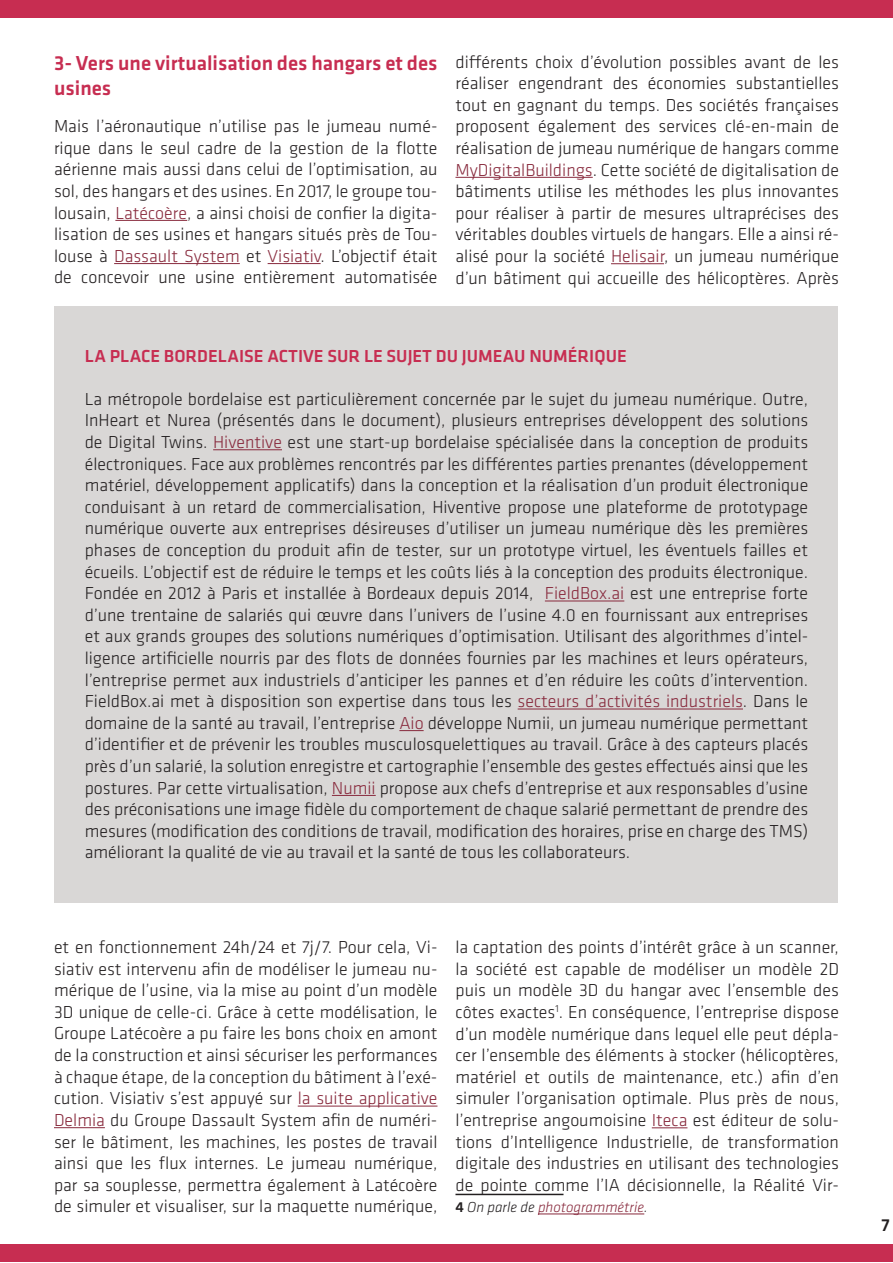
<style>
.page{position:relative;width:893px;height:1263px;background:#fff}
.page>*{position:absolute;margin:0;border:0;box-sizing:border-box;transform-origin:0 0}
.t1{font:500 21px/25.2px "Klavika";color:#c72d51}
.t2{font:300 18px/21.6px "Klavika";color:#231f20;text-align:justify}
.t3{font:500 18px "Klavika";color:#c72d51}
.t4{font:500 18px "Klavika";color:#231f20}
.t5{font:italic 300 15px "Klavika";color:#882a3d}
.s1{color:#882a3d}
.s2{font-weight:500;font-style:normal;color:#231f20}
.s3{color:#231f20}
</style>
<div class="page">
<div style="left:0;top:1244px;width:893px;height:18px;background:#c72d51"></div>
<div style="left:0;top:0;width:892px;height:18px;background:#c72d51"></div>
<hr style="left:455px;top:177px;width:138px;height:1px;background:#882a3d">
<hr style="left:611px;top:263px;width:53px;height:1px;background:#882a3d">
<hr style="left:652px;top:1127px;width:35px;height:1px;background:#882a3d">
<hr style="left:455px;top:1194px;width:108px;height:1px;background:#231f20">
<hr style="left:538px;top:1213px;width:106px;height:1px;background:#882a3d">
<hr style="left:115px;top:220px;width:72px;height:1px;background:#882a3d">
<hr style="left:114px;top:263px;width:126px;height:1px;background:#882a3d">
<hr style="left:268px;top:263px;width:53px;height:1px;background:#882a3d">
<hr style="left:298px;top:1106px;width:139px;height:1px;background:#882a3d">
<hr style="left:54px;top:1127px;width:51px;height:1px;background:#882a3d">
<div style="left:54px;top:306px;width:783px;height:596px;background:#d9d7d6"></div>
<hr style="left:213px;top:449px;width:69px;height:1px;background:#882a3d">
<hr style="left:545px;top:600px;width:79px;height:1px;background:#882a3d">
<hr style="left:518px;top:708px;width:225px;height:1px;background:#882a3d">
<svg style="left:399px;top:730px;width:25px;height:1px"></svg>
<hr style="left:332px;top:795px;width:44px;height:1px;background:#882a3d">
<p class="t1" style="left:54px;top:50px;width:385px">3- Vers une virtualisation des hangars et des usines</p>
<p class="t2" style="left:54px;top:115px;width:385px">Mais l’aéronautique n’utilise pas le jumeau numé&shy;rique dans le seul cadre de la gestion de la flotte aérienne mais aussi dans celui de l’optimisation, au sol, des hangars et des usines. En 2017, le groupe tou&shy;lousain, <span class="s1">Latécoère</span>, a ainsi choisi de confier la digita&shy;lisation de ses usines et hangars situés près de Tou&shy;louse à <span class="s1">Dassault System</span> et <span class="s1">Visiativ</span>. L’objectif était de concevoir une usine entièrement automatisée</p>
<p class="t2" style="left:455px;top:51px;width:385px">différents choix d’évolution possibles avant de les réaliser engendrant des économies substantielles tout en gagnant du temps. Des sociétés françaises proposent également des services clé-en-main de réalisation de jumeau numérique de hangars comme <span class="s1">MyDigitalBuildings</span>. Cette société de digitalisation de bâtiments utilise les méthodes les plus innovantes pour réaliser à partir de mesures ultraprécises des véritables doubles virtuels de hangars. Elle a ainsi ré&shy;alisé pour la société <span class="s1">Helisair</span>, un jumeau numérique d’un bâtiment qui accueille des hélicoptères. Après</p>
<p class="t3" style="left:85px;top:343px;width:543px">LA PLACE BORDELAISE ACTIVE SUR LE SUJET DU JUMEAU NUMÉRIQUE</p>
<p class="t2" style="left:85px;top:388px;width:725px">La métropole bordelaise est particulièrement concernée par le sujet du jumeau numérique. Outre, InHeart et Nurea (présentés dans le document), plusieurs entreprises développent des solutions de Digital Twins. <span class="s1">Hiventive</span> est une start-up bordelaise spécialisée dans la conception de produits électroniques. Face aux problèmes rencontrés par les différentes parties prenantes (développement matériel, développement applicatifs) dans la conception et la réalisation d’un produit électronique conduisant à un retard de commercialisation, Hiventive propose une plateforme de prototypage numérique ouverte aux entreprises désireuses d’utiliser un jumeau numérique dès les premières phases de conception du produit afin de tester, sur un prototype virtuel, les éventuels failles et écueils. L’objectif est de réduire le temps et les coûts liés à la conception des produits électronique.<br>Fondée en 2012 à Paris et installée à Bordeaux depuis 2014, <span class="s1">FieldBox.ai</span> est une entreprise forte d’une trentaine de salariés qui œuvre dans l’univers de l’usine 4.0 en fournissant aux entreprises et aux grands groupes des solutions numériques d’optimisation. Utilisant des algorithmes d’intel&shy;ligence artificielle nourris par des flots de données fournies par les machines et leurs opérateurs, l’entreprise permet aux industriels d’anticiper les pannes et d’en réduire les coûts d’intervention.<br>FieldBox.ai met à disposition son expertise dans tous les <span class="s1">secteurs d’activités industriels</span>. Dans le domaine de la santé au travail, l’entreprise <span class="s1">Aio</span> développe Numii, un jumeau numérique permettant d’identifier et de prévenir les troubles musculosquelettiques au travail. Grâce à des capteurs placés près d’un salarié, la solution enregistre et cartographie l’ensemble des gestes effectués ainsi que les postures. Par cette virtualisation, <span class="s1">Numii</span> propose aux chefs d’entreprise et aux responsables d’usine des préconisations une image fidèle du comportement de chaque salarié permettant de prendre des mesures (modification des conditions de travail, modification des horaires, prise en charge des TMS) améliorant la qualité de vie au travail et la santé de tous les collaborateurs.</p>
<p class="t2" style="left:54px;top:936px;width:385px">et en fonctionnement 24h/24 et 7j/7. Pour cela, Vi&shy;siativ est intervenu afin de modéliser le jumeau nu&shy;mérique de l’usine, via la mise au point d’un modèle 3D unique de celle-ci. Grâce à cette modélisation, le Groupe Latécoère a pu faire les bons choix en amont de la construction et ainsi sécuriser les performances à chaque étape, de la conception du bâtiment à l’exé&shy;cution. Visiativ s’est appuyé sur <span class="s1">la suite applicative Delmia</span> du Groupe Dassault System afin de numéri&shy;ser le bâtiment, les machines, les postes de travail ainsi que les flux internes. Le jumeau numérique, par sa souplesse, permettra également à Latécoère de simuler et visualiser, sur la maquette numérique,</p>
<p class="t2" style="left:455px;top:936px;width:385px">la captation des points d’intérêt grâce à un scanner, la société est capable de modéliser un modèle 2D puis un modèle 3D du hangar avec l’ensemble des côtes exactes<sup>1</sup>. En conséquence, l’entreprise dispose d’un modèle numérique dans lequel elle peut dépla&shy;cer l’ensemble des éléments à stocker (hélicoptères, matériel et outils de maintenance, etc.) afin d’en simuler l’organisation optimale. Plus près de nous, l’entreprise angoumoisine <span class="s1">Iteca</span> est éditeur de solu&shy;tions d’Intelligence Industrielle, de transformation digitale des industries en utilisant des technologies de pointe comme l’IA décisionnelle, la Réalité Vir-</p>
<p class="t5" style="left:455px;top:1198px;width:194px"><span class="s2">4</span> <span class="s3">On parle de</span> photogrammétrie<span class="s3">.</span></p>
<p class="t4" style="left:881px;top:1212px;width:10px">7</p>
</div>
